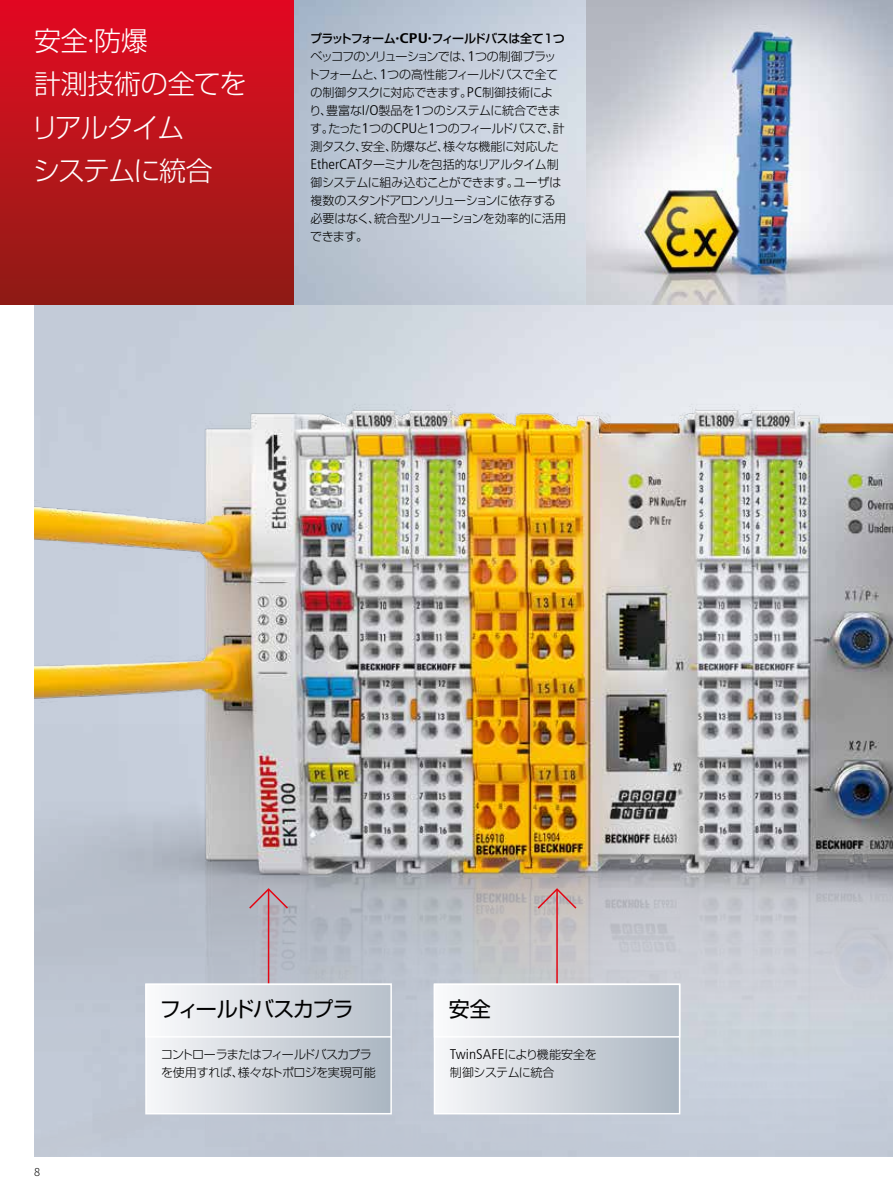
<style>
.page{position:relative;width:893px;height:1191px;background:#fff}
.page>*{position:absolute;margin:0;border:0;box-sizing:border-box;transform-origin:0 0}
.t1{font:300 27px/43.2px "Shin Go Pro";letter-spacing:-.035em;color:#fff}
.t2{font:21px "Shin Go Pro";letter-spacing:-.06em;color:#000}
.t3{font:300 condensed 14.1px "Frutiger LT Pro";letter-spacing:.005em;color:#000;scale:1.1 1}
.t4{font:300 12px/18px "Shin Go Pro";letter-spacing:-.045em;color:#000}
.t5{font:300 11.25px "Noto Sans JP";color:#000}
.s1{font-weight:500}
.s2{font-family:"Frutiger LT Pro";font-weight:700;font-stretch:condensed;font-size:14.1px}
.s3{font-family:"Frutiger LT Pro";font-stretch:condensed;font-size:14.1px}
.s4{font-family:"Shin Go Pro";font-stretch:normal;font-size:12px}
</style>
<div class="page">
<img style="left:34px;top:304px;width:859px;height:853px">
<hr style="left:268px;top:889px;width:1px;height:123px;background:#e30613">
<svg style="left:248px;top:887px;width:42px;height:23px"></svg>
<hr style="left:556px;top:889px;width:2px;height:123px;background:#e30613">
<svg style="left:536px;top:887px;width:42px;height:23px"></svg>
<div style="left:434px;top:984px;width:246px;height:129px;background:linear-gradient(to right,#f7f7f9,#aab5c1)"></div>
<div style="left:434px;top:983px;width:246px;height:131px;border:2px solid #fff"></div>
<div style="left:434px;top:984px;width:246px;height:52px;background:linear-gradient(to right,#fbfbfc,#b7c0ca)"></div>
<div style="left:434px;top:983px;width:246px;height:54px;border:2px solid #fff"></div>
<div style="left:146px;top:984px;width:245px;height:129px;background:linear-gradient(to right,#f7f7f9,#aab5c1)"></div>
<div style="left:145px;top:983px;width:247px;height:131px;border:2px solid #fff"></div>
<div style="left:146px;top:984px;width:245px;height:52px;background:linear-gradient(to right,#fbfbfc,#b7c0ca)"></div>
<div style="left:145px;top:983px;width:247px;height:54px;border:2px solid #fff"></div>
<img style="left:293px;top:0;width:294px;height:304px">
<div style="left:0;top:0;width:293px;height:304px;background:linear-gradient(to bottom,#e50a22,#8f1d15)"></div>
<img style="left:587px;top:0;width:306px;height:304px">
<h1 class="t1" style="left:32px;top:16px;width:216px">安全・防爆<br>計測技術の全てをリアルタイム<br>システムに統合</h1>
<p class="t4" style="left:308px;top:28px;width:260px"><span class="s1">プラットフォーム・</span><span class="s2">CPU</span><span class="s1">・フィールドバスは全て１つ</span>ベッコフのソリューションでは、<span class="s3">1</span>つの制御プラットフォームと、<span class="s3">1</span>つの高性能フィールドバスで全ての制御タスクに対応できます。<span class="s3">PC</span>制御技術によ<br>り、豊富な<span class="s3">I/O</span>製品を<span class="s3">1</span>つのシステムに統合できます。たった<span class="s3">1</span>つの<span class="s3">CPU</span>と<span class="s3">1</span>つのフィールドバスで、計測タスク、安全、防爆など、様々な機能に対応した<br><span class="s3">EtherCAT</span>ターミナルを包括的なリアルタイム制御システムに組み込むことができます。ユーザは複数のスタンドアロンソリューションに依存する必要はなく、統合型ソリューションを効率的に活用できます。</p>
<p class="t5" style="left:34px;top:1165px;width:8px">8</p>
<h2 class="t2" style="left:160px;top:992px;width:195px">フィールドバスカプラ</h2>
<p class="t4" style="left:161px;top:1044px;width:216px">コントローラまたはフィールドバスカプラを使用すれば、様々なトポロジを実現可能</p>
<h2 class="t2" style="left:449px;top:992px;width:43px">安全</h2>
<p class="t3" style="left:450px;top:1046px;width:135px">TwinSAFE<span class="s4">により機能安全を</span></p>
<p class="t4" style="left:450px;top:1062px;width:106px">制御システムに統合</p>
</div>
